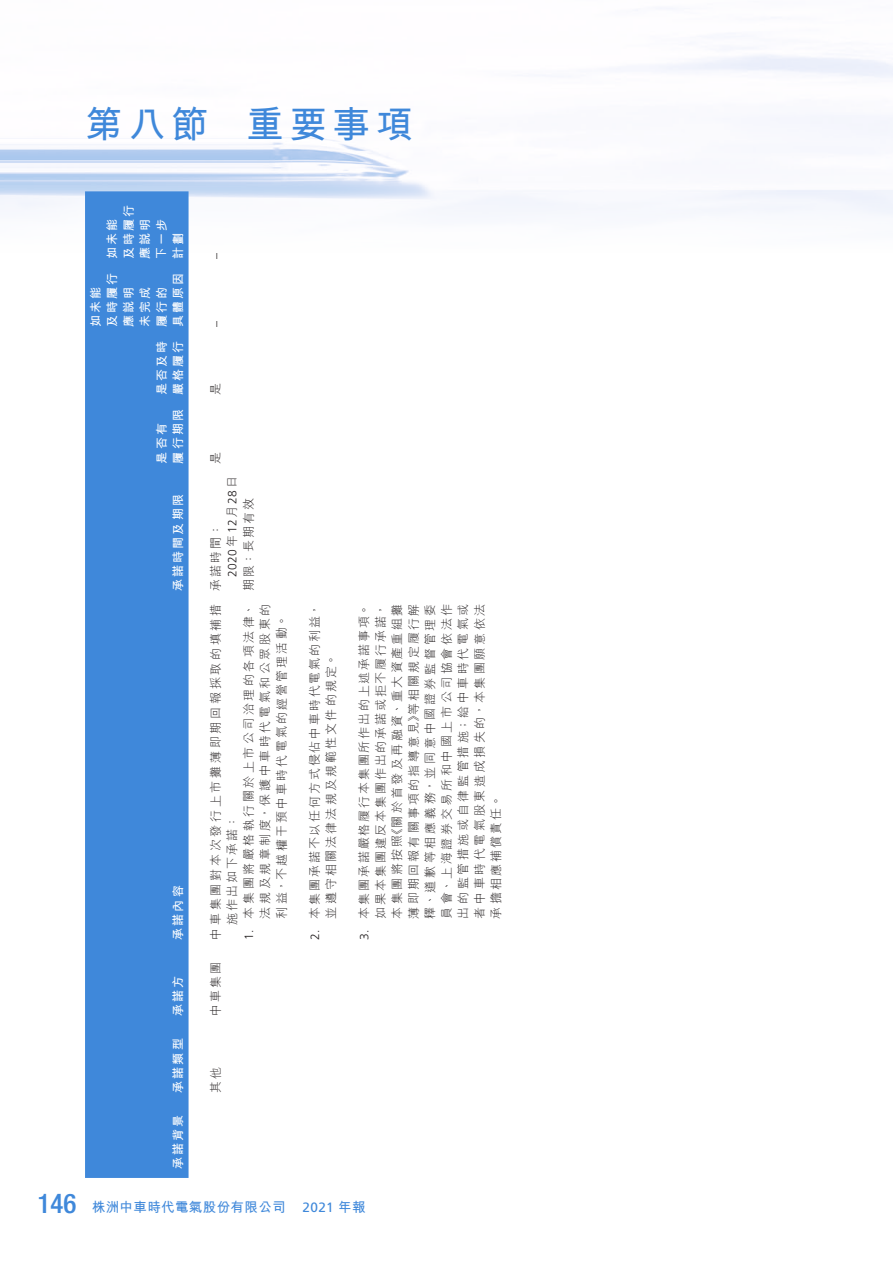
<style>
.page{position:relative;width:893px;height:1263px;background:#fff}
.page>*{position:absolute;margin:0;border:0;box-sizing:border-box;transform-origin:0 0}
.t1{font:700 37.5px "M Hei HK";letter-spacing:.15em;color:#3f88da}
.t2{font:700 13.5px "M Hei HK";letter-spacing:.03em;color:#3f88da}
._50_Table_Body{font:300 12px/16.5px "M Hei HK";letter-spacing:.18em;color:#231f20;text-align:justify}
._50_Table_Body-2{font:700 12px/16.5px "M Hei HK";letter-spacing:.18em;color:#fff}
._50_Table_Body-3{font:300 12px/16.5px "M Hei HK";letter-spacing:.15em;color:#231f20}
._50_Table_Body-4{font:300 12px/16.5px "M Hei HK";letter-spacing:.225em;color:#231f20}
._50_Table_Body-5{font:300 12px "Frutiger LT Std";color:#231f20}
.s1{font-family:"Frutiger LT Std"}
.s2{font-family:"Helvetica Neue LT Std";font-weight:500;font-stretch:condensed;font-size:27px}
.s3{font-family:"Frutiger LT Std";font-weight:400}
</style>
<div class="page">
<img style="left:0;top:48px;width:893px;height:167px">
<div style="left:85px;top:191px;width:104px;height:987px;background:#3f88da"></div>
<h1 class="t1" style="left:85px;top:97px;width:330px">第八節 重要事項</h1>
<p class="_50_Table_Body-2" style="left:119px;top:259px;width:56px;rotate:-90deg">及時履行應說明</p>
<p class="_50_Table_Body-2" style="left:103px;top:259px;width:42px;rotate:-90deg">如未能</p>
<p class="_50_Table_Body-2" style="left:152px;top:259px;width:42px;rotate:-90deg">下一步</p>
<p class="_50_Table_Body-2" style="left:169px;top:259px;width:28px;rotate:-90deg">計劃</p>
<p class="_50_Table_Body-2" style="left:103px;top:327px;width:56px;rotate:-90deg">及時履行應說明</p>
<p class="_50_Table_Body-2" style="left:169px;top:327px;width:56px;rotate:-90deg">具體原因</p>
<p class="_50_Table_Body-2" style="left:86px;top:327px;width:42px;rotate:-90deg">如未能</p>
<p class="_50_Table_Body-2" style="left:136px;top:327px;width:42px;rotate:-90deg">未完成</p>
<p class="_50_Table_Body-2" style="left:152px;top:327px;width:42px;rotate:-90deg">履行的</p>
<p class="_50_Table_Body-2" style="left:152px;top:395px;width:56px;rotate:-90deg">是否及時</p>
<p class="_50_Table_Body-2" style="left:169px;top:395px;width:56px;rotate:-90deg">嚴格履行</p>
<p class="_50_Table_Body-2" style="left:169px;top:463px;width:56px;rotate:-90deg">履行期限</p>
<p class="_50_Table_Body-2" style="left:152px;top:463px;width:42px;rotate:-90deg">是否有</p>
<p class="_50_Table_Body-2" style="left:169px;top:591px;width:98px;rotate:-90deg">承諾時間及期限</p>
<p class="_50_Table_Body-2" style="left:169px;top:940px;width:56px;rotate:-90deg">承諾內容</p>
<p class="_50_Table_Body-2" style="left:169px;top:1016px;width:42px;rotate:-90deg">承諾方</p>
<p class="_50_Table_Body-2" style="left:169px;top:1093px;width:56px;rotate:-90deg">承諾類型</p>
<p class="_50_Table_Body-2" style="left:169px;top:1169px;width:56px;rotate:-90deg">承諾背景</p>
<p class="_50_Table_Body-5" style="left:209px;top:259px;width:7px;rotate:-90deg">–</p>
<p class="_50_Table_Body-5" style="left:209px;top:327px;width:7px;rotate:-90deg">–</p>
<p class="_50_Table_Body" style="left:207px;top:395px;width:13px;rotate:-90deg">是</p>
<p class="_50_Table_Body" style="left:207px;top:463px;width:13px;rotate:-90deg">是</p>
<p class="_50_Table_Body" style="left:207px;top:577px;width:102px;text-indent:-14px;rotate:-90deg">承諾時間：<br><span class="s1">2020</span>年<span class="s1">12</span>月<span class="s1">28</span>日</p>
<p class="_50_Table_Body" style="left:240px;top:591px;width:95px;rotate:-90deg">期限：長期有效</p>
<p class="_50_Table_Body-4" style="left:207px;top:925px;width:323px;text-indent:-14px;rotate:-90deg">中車集團對本次發行上市攤薄即期回報採取的填補措施作出如下承諾：</p>
<p class="_50_Table_Body" style="left:240px;top:918px;width:316px;text-indent:-21px;rotate:-90deg"><span class="s1">1.</span> 本集團將嚴格執行關於上市公司治理的各項法律、法規及規章制度，保護中車時代電氣和公眾股東的利益，不越權干預中車時代電氣的經營管理活動。</p>
<p class="_50_Table_Body-3" style="left:306px;top:918px;width:316px;text-indent:-21px;rotate:-90deg"><span class="s1">2.</span> 本集團承諾不以任何方式侵佔中車時代電氣的利益，並遵守相關法律法規及規範性文件的規定。</p>
<p class="_50_Table_Body" style="left:356px;top:918px;width:316px;text-indent:-21px;rotate:-90deg"><span class="s1">3.</span> 本集團承諾嚴格履行本集團所作出的上述承諾事項。如果本集團違反本集團作出的承諾或拒不履行承諾，本集團將按照《關於首發及再融資、重大資產重組攤薄即期回報有關事項的指導意見》等相關規定履行解釋、道歉等相應義務，並同意中國證券監督管理委員會、上海證券交易所和中國上市公司協會依法作出的監管措施或自律監管措施；給中車時代電氣或者中車時代電氣股東造成損失的，本集團願意依法承擔相應補償責任。</p>
<p class="_50_Table_Body" style="left:207px;top:1016px;width:56px;rotate:-90deg">中車集團</p>
<p class="_50_Table_Body" style="left:207px;top:1093px;width:28px;rotate:-90deg">其他</p>
<p class="t2" style="left:38px;top:1197px;width:329px"><span class="s2">146</span> 株洲中車時代電氣股份有限公司 <span class="s3">2021</span> 年報</p>
</div>
